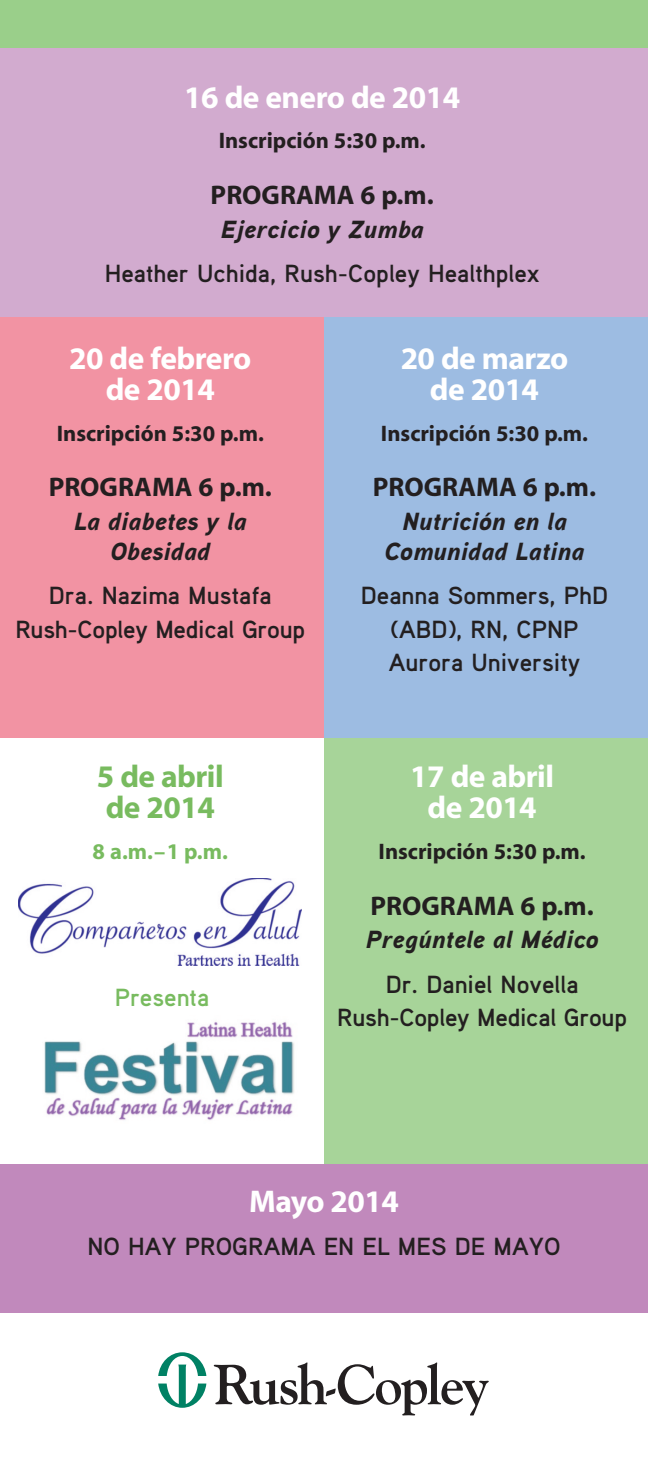
<style>
.page{position:relative;width:648px;height:1458px;background:#fff}
.page>*{position:absolute;margin:0;border:0;box-sizing:border-box;transform-origin:0 0}
.t1{font:700 31.5px/31.5px "Myriad";letter-spacing:-.015em;color:#fff;text-align:center}
.t2{font:700 31.5px/31.5px "Myriad";letter-spacing:-.015em;color:#78bb5f}
.t3{font:700 27px "Myriad";color:#231f20}
.t4{font:700 24.75px/33.8px "Aaux Pro";color:#231f20;text-align:center}
.t5{font:italic 900 24.75px/29.7px "Aaux Pro";color:#231f20;text-align:center}
.t6{font:700 24.75px "Aaux Pro";color:#78bb5f}
.t7{font:700 22.5px "Myriad";color:#231f20}
.t8{font:700 22.5px "Myriad";color:#78bb5f}
</style>
<div class="page">
<div style="left:324px;top:735px;width:324px;height:430px;background:#a7d499"></div>
<div style="left:324px;top:313px;width:324px;height:425px;background:#9dbce2"></div>
<div style="left:0;top:313px;width:324px;height:425px;background:#f293a3"></div>
<div style="left:0;top:1164px;width:648px;height:149px;background:#c189bc"></div>
<div style="left:0;top:0;width:648px;height:59px;background:#9acf8a"></div>
<svg style="left:158px;top:1352px;width:48px;height:56px"></svg>
<svg style="left:214px;top:1362px;width:275px;height:53px"></svg>
<img style="left:44px;top:1021px;width:250px;height:99px">
<img style="left:19px;top:879px;width:282px;height:87px">
<div style="left:0;top:48px;width:648px;height:269px;background:#d2abcf"></div>
<p class="t1" style="left:184px;top:84px;width:277px">16 de enero de 2014</p>
<p class="t7" style="left:219px;top:132px;width:209px">Inscripción 5:30 p.m.</p>
<p class="t3" style="left:211px;top:185px;width:225px">PROGRAMA 6 p.m.</p>
<p class="t5" style="left:221px;top:214px;width:205px">Ejercicio y Zumba</p>
<p class="t4" style="left:105px;top:257px;width:437px">Heather Uchida, Rush-Copley Healthplex</p>
<p class="t1" style="left:69px;top:345px;width:184px">20 de febrero de 2014</p>
<p class="t7" style="left:57px;top:425px;width:209px">Inscripción 5:30 p.m.</p>
<p class="t3" style="left:49px;top:477px;width:225px">PROGRAMA 6 p.m.</p>
<p class="t5" style="left:74px;top:507px;width:175px">La diabetes y la<br>Obesidad</p>
<p class="t4" style="left:15px;top:579px;width:291px">Dra. Nazima Mustafa<br>Rush-Copley Medical Group</p>
<p class="t2" style="left:97px;top:763px;width:128px">5 de abril de 2014</p>
<p class="t8" style="left:93px;top:843px;width:137px">8 a.m.–1 p.m.</p>
<p class="t6" style="left:115px;top:983px;width:96px">Presenta</p>
<p class="t1" style="left:401px;top:345px;width:169px">20 de marzo de 2014</p>
<p class="t7" style="left:381px;top:425px;width:209px">Inscripción 5:30 p.m.</p>
<p class="t3" style="left:373px;top:477px;width:225px">PROGRAMA 6 p.m.</p>
<p class="t5" style="left:385px;top:507px;width:201px">Nutrición en la<br>Comunidad Latina</p>
<p class="t4" style="left:361px;top:579px;width:249px">Deanna Sommers, PhD (ABD), RN, CPNP<br>Aurora University</p>
<p class="t1" style="left:410px;top:763px;width:145px">17 de abril de 2014</p>
<p class="t7" style="left:379px;top:843px;width:209px">Inscripción 5:30 p.m.</p>
<p class="t3" style="left:371px;top:896px;width:225px">PROGRAMA 6 p.m.</p>
<p class="t5" style="left:366px;top:925px;width:235px">Pregúntele al Médico</p>
<p class="t4" style="left:337px;top:967px;width:291px">Dr. Daniel Novella<br>Rush-Copley Medical Group</p>
<p class="t1" style="left:249px;top:1188px;width:151px">Mayo 2014</p>
<p class="t4" style="left:87px;top:1229px;width:475px">NO HAY PROGRAMA EN EL MES DE MAYO</p>
</div>
